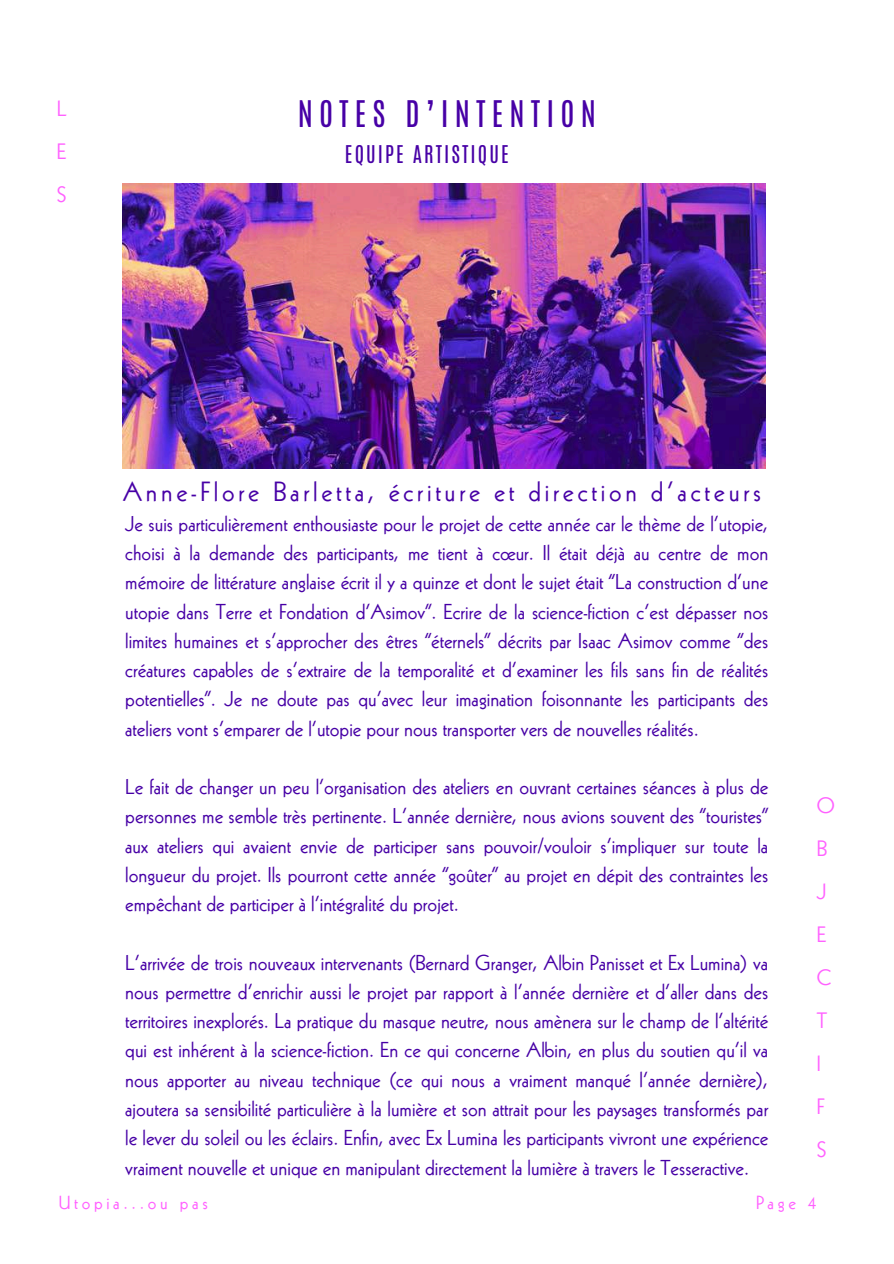
<style>
.page{position:relative;width:894px;height:1264px;background:#fff}
.page>*{position:absolute;margin:0;border:0;box-sizing:border-box;transform-origin:0 0}
.t1{font:30.6px "Antonio";letter-spacing:.2em;color:#4700a6}
.t2{font:27px "Kabel LT Pro";letter-spacing:.14em;color:#4700a6}
.t3{font:21.6px/42.9px "Kabel LT Pro";color:#ff61ff;text-align:justify}
.t4{font:21px/29.2px "Kabel LT Pro";color:#4700a6;text-align:justify}
.t5{font:20.4px "Antonio";letter-spacing:.1em;color:#4700a6}
.t6{font:18.6px "Kabel LT Pro";letter-spacing:.2em;color:#ff61ff}
</style>
<div class="page">
<img style="left:123px;top:183px;width:642px;height:285px">
<p class="t3" style="left:57px;top:90px;width:12px">L E S</p>
<h1 class="t1" style="left:297px;top:92px;width:299px">NOTES D’INTENTION</h1>
<p class="t5" style="left:345px;top:139px;width:165px">EQUIPE ARTISTIQUE</p>
<p class="t2" style="left:123px;top:481px;width:640px">Anne-Flore Barletta, écriture et direction d’acteurs</p>
<p class="t4" style="left:125px;top:511px;width:644px">Je suis particulièrement enthousiaste pour le projet de cette année car le thème de l’utopie, choisi à la demande des participants, me tient à cœur. Il était déjà au centre de mon mémoire de littérature anglaise écrit il y a quinze et dont le sujet était “La construction d’une utopie dans Terre et Fondation d’Asimov”. Ecrire de la science-fiction c’est dépasser nos limites humaines et s’approcher des êtres “éternels” décrits par Isaac Asimov comme “des créatures capables de s’extraire de la temporalité et d’examiner les fils sans fin de réalités potentielles”. Je ne doute pas qu’avec leur imagination foisonnante les participants des ateliers vont s’emparer de l’utopie pour nous transporter vers de nouvelles réalités.</p>
<p class="t4" style="left:125px;top:774px;width:644px">Le fait de changer un peu l’organisation des ateliers en ouvrant certaines séances à plus de personnes me semble très pertinente. L’année dernière, nous avions souvent des “touristes” aux ateliers qui avaient envie de participer sans pouvoir/vouloir s’impliquer sur toute la longueur du projet. Ils pourront cette année “goûter” au projet en dépit des contraintes les empêchant de participer à l’intégralité du projet.</p>
<p class="t4" style="left:125px;top:950px;width:644px">L’arrivée de trois nouveaux intervenants (Bernard Granger, Albin Panisset et Ex Lumina) va nous permettre d’enrichir aussi le projet par rapport à l’année dernière et d’aller dans des territoires inexplorés. La pratique du masque neutre, nous amènera sur le champ de l’altérité qui est inhérent à la science-fiction. En ce qui concerne Albin, en plus du soutien qu’il va nous apporter au niveau technique (ce qui nous a vraiment manqué l’année dernière), ajoutera sa sensibilité particulière à la lumière et son attrait pour les paysages transformés par le lever du soleil ou les éclairs. Enfin, avec Ex Lumina les participants vivront une expérience vraiment nouvelle et unique en manipulant directement la lumière à travers le Tesseractive.</p>
<p class="t3" style="left:816px;top:786px;width:20px;text-align:left">O<br>B<br>J<br>E<br>C<br>T<br>I<br>F<br>S</p>
<p class="t6" style="left:59px;top:1195px;width:150px">Utopia...ou pas</p>
<p class="t6" style="left:755px;top:1195px;width:62px">Page 4</p>
</div>
